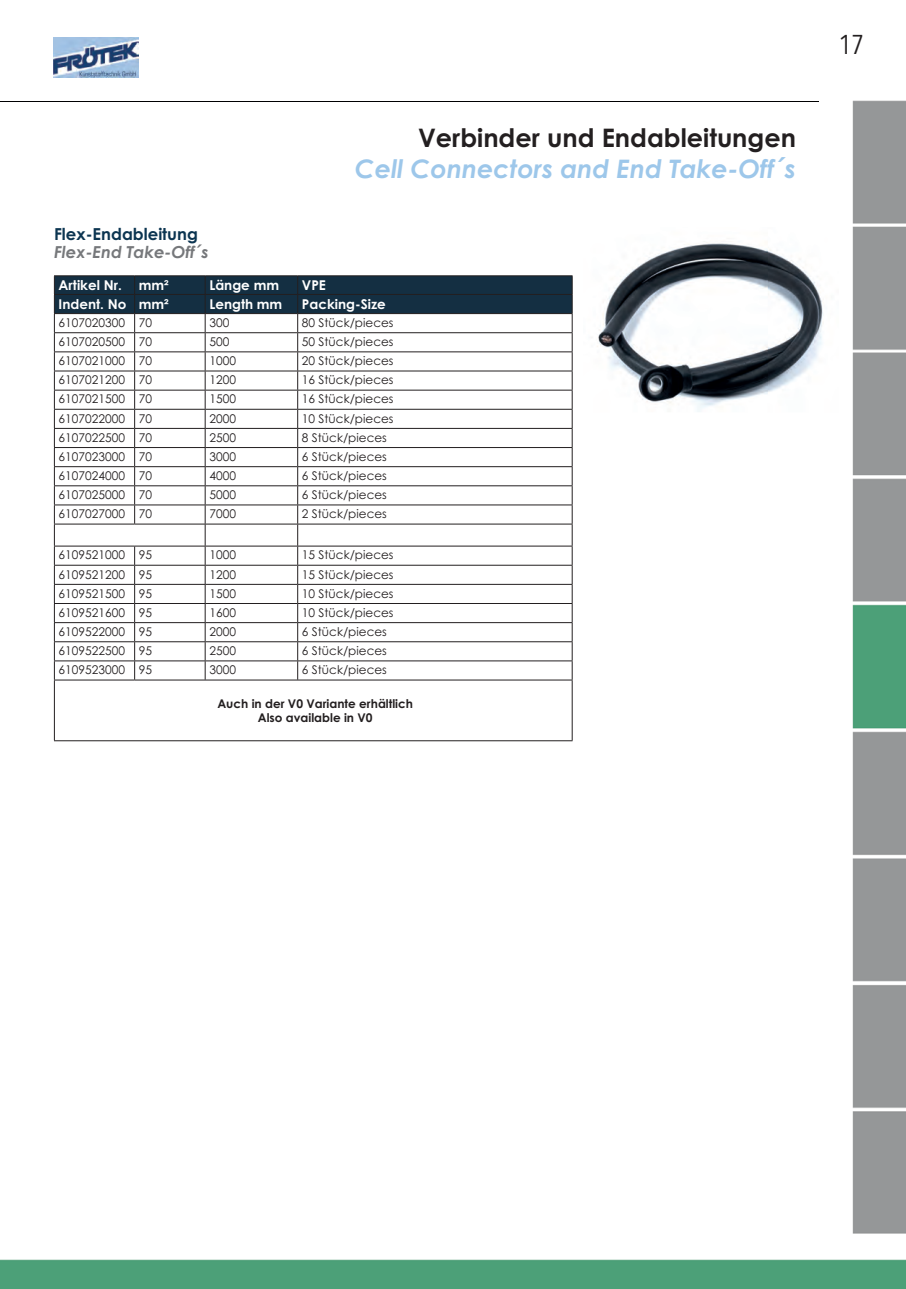
<style>
.page{position:relative;width:906px;height:1289px;background:#fff}
.page>*{position:absolute;margin:0;border:0;box-sizing:border-box;transform-origin:0 0}
.t1{font:27px "Avenir Next Condensed";color:#231f20}
.t2{font:italic 700 25.5px "Century Gothic";color:#9dc7ea}
.t3{font:700 25.5px "Century Gothic";color:#231f20}
.t4{font:italic 700 16.5px "Century Gothic";color:#76787b}
.t5{font:700 16.5px "Century Gothic";color:#0c3551}
.t6{font:700 13.5px "Century Gothic";color:#fff}
.t7{font:12px "Century Gothic";color:#231f20}
.t8{font:700 12px/14.4px "Century Gothic";color:#231f20;text-align:center}
</style>
<div class="page">
<img style="left:0;top:37px;width:906px;height:1251px">
<img style="left:0;top:101px;width:818px;height:1px">
<img style="left:53px;top:37px;width:85px;height:40px">
<hr style="left:54px;top:275px;width:81px;height:1px;background:#231f20">
<hr style="left:135px;top:275px;width:70px;height:1px;background:#231f20">
<hr style="left:205px;top:275px;width:93px;height:1px;background:#231f20">
<hr style="left:298px;top:275px;width:274px;height:1px;background:#231f20">
<svg style="left:54px;top:276px;width:519px;height:403px"></svg>
<hr style="left:54px;top:679px;width:81px;height:1px;background:#231f20">
<hr style="left:54px;top:680px;width:1px;height:60px;background:#231f20">
<hr style="left:135px;top:679px;width:437px;height:1px;background:#231f20">
<hr style="left:572px;top:680px;width:1px;height:60px;background:#231f20">
<hr style="left:54px;top:740px;width:518px;height:1px;background:#231f20">
<img style="left:583px;top:227px;width:255px;height:193px">
<h2 class="t3" style="left:418px;top:128px;width:379px">Verbinder und Endableitungen</h2>
<h2 class="t2" style="left:355px;top:159px;width:443px">Cell Connectors and End Take-Off´s</h2>
<h3 class="t5" style="left:54px;top:228px;width:145px">Flex-Endableitung</h3>
<h3 class="t4" style="left:54px;top:246px;width:156px">Flex-End Take-Off´s</h3>
<p class="t6" style="left:59px;top:280px;width:65px">Artikel Nr.</p>
<p class="t6" style="left:139px;top:280px;width:31px">mm²</p>
<p class="t6" style="left:209px;top:280px;width:71px">Länge mm</p>
<p class="t6" style="left:302px;top:280px;width:26px">VPE</p>
<p class="t6" style="left:59px;top:299px;width:112px">Indent. No mm²</p>
<p class="t6" style="left:209px;top:299px;width:74px">Length mm</p>
<p class="t6" style="left:302px;top:299px;width:85px">Packing-Size</p>
<p class="t7" style="left:59px;top:318px;width:95px">6107020300 70</p>
<p class="t7" style="left:209px;top:318px;width:21px">300</p>
<p class="t7" style="left:302px;top:318px;width:93px">80 Stück/pieces</p>
<p class="t7" style="left:59px;top:337px;width:95px">6107020500 70</p>
<p class="t7" style="left:209px;top:337px;width:21px">500</p>
<p class="t7" style="left:302px;top:337px;width:93px">50 Stück/pieces</p>
<p class="t7" style="left:59px;top:356px;width:95px">6107021000 70</p>
<p class="t7" style="left:209px;top:356px;width:28px">1000</p>
<p class="t7" style="left:302px;top:356px;width:93px">20 Stück/pieces</p>
<p class="t7" style="left:59px;top:375px;width:95px">6107021200 70</p>
<p class="t7" style="left:209px;top:375px;width:28px">1200</p>
<p class="t7" style="left:302px;top:375px;width:93px">16 Stück/pieces</p>
<p class="t7" style="left:59px;top:394px;width:95px">6107021500 70</p>
<p class="t7" style="left:209px;top:394px;width:28px">1500</p>
<p class="t7" style="left:302px;top:394px;width:93px">16 Stück/pieces</p>
<p class="t7" style="left:59px;top:414px;width:95px">6107022000 70</p>
<p class="t7" style="left:209px;top:414px;width:28px">2000</p>
<p class="t7" style="left:302px;top:414px;width:93px">10 Stück/pieces</p>
<p class="t7" style="left:59px;top:433px;width:95px">6107022500 70</p>
<p class="t7" style="left:209px;top:433px;width:28px">2500</p>
<p class="t7" style="left:302px;top:433px;width:86px">8 Stück/pieces</p>
<p class="t7" style="left:59px;top:452px;width:95px">6107023000 70</p>
<p class="t7" style="left:209px;top:452px;width:28px">3000</p>
<p class="t7" style="left:302px;top:452px;width:86px">6 Stück/pieces</p>
<p class="t7" style="left:59px;top:471px;width:95px">6107024000 70</p>
<p class="t7" style="left:209px;top:471px;width:28px">4000</p>
<p class="t7" style="left:302px;top:471px;width:86px">6 Stück/pieces</p>
<p class="t7" style="left:59px;top:490px;width:95px">6107025000 70</p>
<p class="t7" style="left:209px;top:490px;width:28px">5000</p>
<p class="t7" style="left:302px;top:490px;width:86px">6 Stück/pieces</p>
<p class="t7" style="left:59px;top:509px;width:95px">6107027000 70</p>
<p class="t7" style="left:209px;top:509px;width:28px">7000</p>
<p class="t7" style="left:302px;top:509px;width:86px">2 Stück/pieces</p>
<p class="t7" style="left:59px;top:550px;width:95px">6109521000 95</p>
<p class="t7" style="left:209px;top:550px;width:28px">1000</p>
<p class="t7" style="left:302px;top:550px;width:93px">15 Stück/pieces</p>
<p class="t7" style="left:59px;top:569px;width:95px">6109521200 95</p>
<p class="t7" style="left:209px;top:569px;width:28px">1200</p>
<p class="t7" style="left:302px;top:569px;width:93px">15 Stück/pieces</p>
<p class="t7" style="left:59px;top:589px;width:95px">6109521500 95</p>
<p class="t7" style="left:209px;top:589px;width:28px">1500</p>
<p class="t7" style="left:302px;top:589px;width:93px">10 Stück/pieces</p>
<p class="t7" style="left:59px;top:608px;width:95px">6109521600 95</p>
<p class="t7" style="left:209px;top:608px;width:28px">1600</p>
<p class="t7" style="left:302px;top:608px;width:93px">10 Stück/pieces</p>
<p class="t7" style="left:59px;top:627px;width:95px">6109522000 95</p>
<p class="t7" style="left:209px;top:627px;width:28px">2000</p>
<p class="t7" style="left:302px;top:627px;width:86px">6 Stück/pieces</p>
<p class="t7" style="left:59px;top:646px;width:95px">6109522500 95</p>
<p class="t7" style="left:209px;top:646px;width:28px">2500</p>
<p class="t7" style="left:302px;top:646px;width:86px">6 Stück/pieces</p>
<p class="t7" style="left:59px;top:665px;width:95px">6109523000 95</p>
<p class="t7" style="left:209px;top:665px;width:28px">3000</p>
<p class="t7" style="left:302px;top:665px;width:86px">6 Stück/pieces</p>
<p class="t8" style="left:217px;top:697px;width:197px">Auch in der V0 Variante erhältlich<br>Also available in V0</p>
<h1 class="t1" style="left:838px;top:29px;width:27px">17</h1>
</div>
